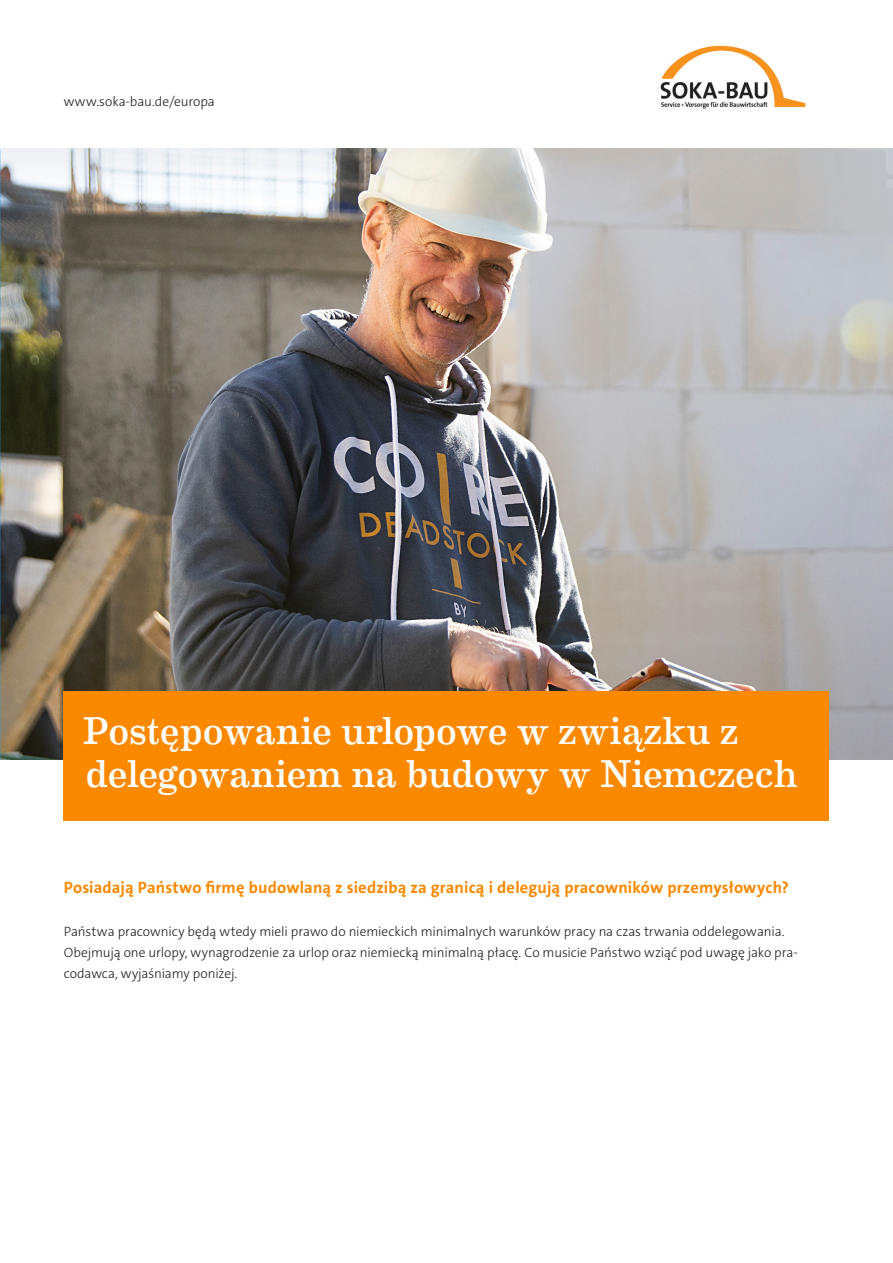
<style>
.page{position:relative;width:893px;height:1263px;background:#fff}
.page>*{position:absolute;margin:0;border:0;box-sizing:border-box;transform-origin:0 0}
.Überschrift_für_Kast{font:39px/42.5px "Eames Century Modern";letter-spacing:-.005em;color:#fff}
.Zwischenüberschrift{font:700 16.5px "The Sans C5";letter-spacing:.01em;color:#fa8900}
.Fließtext_Aufzählung{font:300 13.5px/21.3px "The Sans C5";letter-spacing:-.005em;color:#231f20}
.Fließtext_schwarz{font:300 13.5px "The Sans C5";color:#231f20}
</style>
<div class="page">
<img style="left:1px;top:149px;width:892px;height:610px">
<img style="left:660px;top:45px;width:146px;height:64px">
<div style="left:64px;top:691px;width:765px;height:130px;background:#fa8900"></div>
<div style="left:798px;top:149px;width:95px;height:97px;background:#bebfc3"></div>
<svg style="left:0;top:149px;width:340px;height:97px"></svg>
<img style="left:0;top:150px;width:1px;height:609px">
<p class="Fließtext_schwarz" style="left:64px;top:93px;width:153px">www.soka-bau.de/europa</p>
<p class="Überschrift_für_Kast" style="left:83px;top:707px;width:717px">Postępowanie urlopowe w związku z delegowaniem na budowy w Niemczech</p>
<p class="Zwischenüberschrift" style="left:64px;top:877px;width:727px">Posiadają Państwo firmę budowlaną z siedzibą za granicą i delegują pracowników przemysłowych?</p>
<p class="Fließtext_Aufzählung" style="left:64px;top:920px;width:736px">Państwa pracownicy będą wtedy mieli prawo do niemieckich minimalnych warunków pracy na czas trwania oddelegowania.<br>Obejmują one urlopy, wynagrodzenie za urlop oraz niemiecką minimalną płacę. Co musicie Państwo wziąć pod uwagę jako pra&shy;codawca, wyjaśniamy poniżej.</p>
</div>
